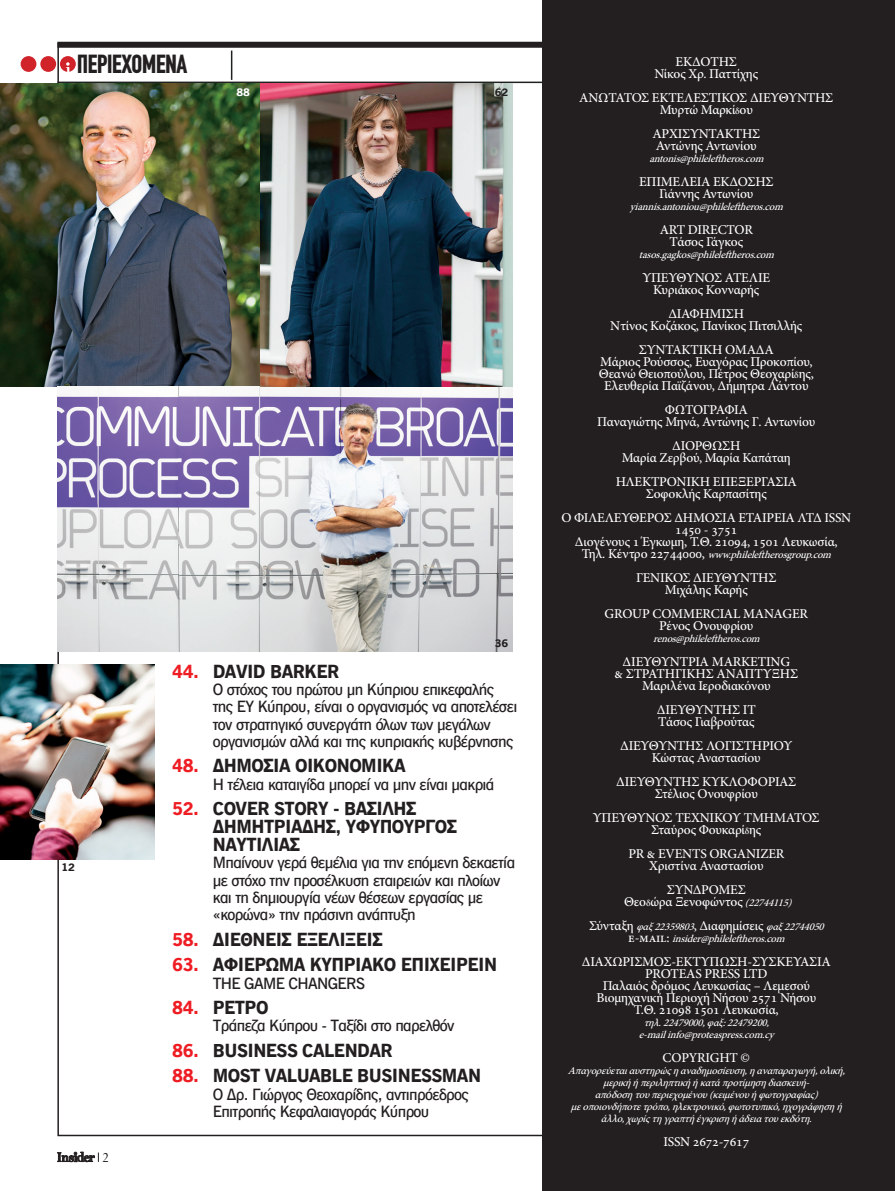
<style>
.page{position:relative;width:895px;height:1191px;background:#fff}
.page>*{position:absolute;margin:0;border:0;box-sizing:border-box;transform-origin:0 0}
.t1{font:700 25.8px "CF Din Condensed";letter-spacing:-.01em;color:#231f20}
.t2{font:700 18px/18px "C Dsans 05";letter-spacing:-.03em;color:#231f20}
.t3{font:500 15.75px/17.2px "C Dsans 03";letter-spacing:-.04em;color:#231f20}
.t4{font:15.3px "Perpetua";color:#231f20}
.t5{font:500 13.5px/12px "Minion Pro";letter-spacing:-.015em;color:#fff;text-align:center}
.t6{font:italic 500 10.5px/12px "Minion Pro";letter-spacing:-.03em;color:#fff;text-align:center}
.t7{font:700 10.5px "C Dsans 05";color:#231f20;scale:1.07 1}
.t8{font:700 10.5px "C Dsans 05";color:#fff;scale:1.07 1}
.s1{font-size:9px}
.s2{font-style:normal;font-size:13.5px}
.s3{font-style:italic;font-size:10.5px}
.s4{color:#ee1d23}
</style>
<div class="page">
<svg style="left:57px;top:1152px;width:42px;height:10px"></svg>
<hr style="left:57px;top:82px;width:485px;height:1px;background:#1f2020">
<div style="left:57px;top:42px;width:485px;height:6px;background:#231f20"></div>
<div style="left:21px;top:56px;width:15px;height:16px;background:#d1232a;border-radius:50%"></div>
<div style="left:40px;top:56px;width:16px;height:16px;background:#d1232a;border-radius:50%"></div>
<svg style="left:60px;top:56px;width:16px;height:16px"></svg>
<svg style="left:231px;top:51px;width:1px;height:29px"></svg>
<img style="left:0;top:83px;width:512px;height:303px">
<div style="left:542px;top:0;width:352px;height:1191px;background:#231f20"></div>
<img style="left:57px;top:386px;width:455px;height:265px">
<img style="left:0;top:664px;width:154px;height:195px">
<p class="t1" style="left:77px;top:55px;width:112px">ΠΕΡΙΕΧΟΜΕΝΑ</p>
<p class="t5" style="left:654px;top:57px;width:105px">ΕΚΔΟΤΗΣ<br>Νίκος Χρ. Παττίχης</p>
<p class="t5" style="left:579px;top:93px;width:255px">ΑΝΩΤΑΤΟΣ ΕΚΤΕΛΕΣΤΙΚΟΣ ΔΙΕΥΘΥΝΤΗΣ<br>Μυρτώ Μαρκί<span class="s1">δ</span>ου</p>
<p class="t5" style="left:652px;top:129px;width:109px;text-align:left">ΑΡΧΙΣΥΝΤΑΚΤΗΣ<br>Αντώνης Αντωνίου</p>
<p class="t6" style="left:649px;top:153px;width:119px">antonis@phileleftheros.com</p>
<p class="t5" style="left:639px;top:177px;width:136px">ΕΠΙΜΕΛΕΙΑ ΕΚΔΟΣΗΣ<br>Γιάννης Αντωνίου</p>
<p class="t6" style="left:630px;top:201px;width:157px">yiannis.antoniou@phileleftheros.com</p>
<p class="t5" style="left:659px;top:225px;width:95px">ΑRT DIRECTOR<br>Tάσος Γάγκος</p>
<p class="t6" style="left:639px;top:249px;width:139px">tasos.gagkos@phileleftheros.com</p>
<p class="t5" style="left:642px;top:273px;width:129px">ΥΠΕΥΘΥΝΟΣ ΑΤΕΛΙΕ<br>Κυριάκος Κονναρής</p>
<p class="t5" style="left:610px;top:309px;width:193px">ΔΙΑΦΗΜΙΣΗ<br>Nτίνος Κοζάκος, Πανίκος Πιτσιλλής</p>
<p class="t5" style="left:598px;top:345px;width:216px">ΣΥΝΤΑΚΤΙΚΗ ΟΜΑΔΑ<br>Μάριος Ρούσσος, Ευαγόρας Προκοπίου,<br>Θεανώ Θειοπούλου, Πέτρος Θεοχαρί<span class="s1">δ</span>ης,<br>Ελευθερία Παϊζάνου, Δήμητρα Λάντου</p>
<p class="t5" style="left:597px;top:405px;width:220px">ΦΩΤΟΓΡΑΦΙΑ<br>Παναγιώτης Μηνά, Αντώνης Γ. Αντωνίου</p>
<p class="t5" style="left:621px;top:441px;width:171px">ΔΙΟΡΘΩΣΗ<br>Μαρία Ζερβού, Μαρία Καπάταη</p>
<p class="t5" style="left:615px;top:477px;width:183px">ΗΛΕΚΤΡΟΝΙΚΗ ΕΠΕΞΕΡΓΑΣΙΑ<br>Σοφοκλής Καρπασίτης</p>
<p class="t5" style="left:561px;top:513px;width:291px">Ο ΦΙΛΕΛΕΥΘΕΡΟΣ ΔΗΜΟΣΙΑ ΕΤΑΙΡEΙΑ ΛΤΔ ISSN<br>1450 - 3751<br>Διογένους 1 Έγκωμη, Τ.Θ. 21094, 1501 Λευκωσία,</p>
<p class="t6" style="left:581px;top:549px;width:254px"><span class="s2">Τ η λ . Κ έ ν τ ρ ο 2 2 7 4 4 0 0 0 ,</span> www.phileleftherosgroup.com</p>
<p class="t5" style="left:636px;top:573px;width:142px">ΓΕΝΙΚΟΣ ΔΙΕΥΘΥΝΤΗΣ<br>Mιχάλης Καρής</p>
<p class="t5" style="left:604px;top:609px;width:205px">GROUP COMMERCIAL MANAGER<br>Ρένος Ονουφρίου</p>
<p class="t6" style="left:653px;top:633px;width:111px">renos@phileleftheros.com</p>
<p class="t5" style="left:614px;top:657px;width:185px">ΔΙΕΥΘΥΝΤΡΙΑ MARKETING<br>&amp; ΣΤΡΑΤΗΓΙΚΗΣ ΑΝΑΠΤΥΞΗΣ<br>Μαριλένα Ιεροδιακόνου</p>
<p class="t5" style="left:657px;top:705px;width:100px;text-align:left">ΔΙΕΥΘΥΝΤΗΣ IT<br>Tάσος Γιαβρούτας</p>
<p class="t5" style="left:620px;top:741px;width:174px">ΔΙΕΥΘΥΝΤΗΣ ΛΟΓΙΣΤΗΡΙΟΥ<br>Κώστας Αναστασίου</p>
<p class="t5" style="left:616px;top:777px;width:182px">ΔΙΕΥΘΥΝΤΗΣ ΚΥΚΛΟΦΟΡΙΑΣ<br>Στέλιος Ονουφρίου</p>
<p class="t5" style="left:593px;top:813px;width:228px">ΥΠΕΥΘΥΝΟΣ ΤΕΧΝΙΚΟΥ ΤΜΗΜΑΤΟΣ<br>Σταύρος Φουκαρί<span class="s1">δ</span>ης</p>
<p class="t5" style="left:628px;top:849px;width:157px">PR &amp; EVENTS ORGANIZER<br>Χριστίνα Αναστασίου</p>
<p class="t5" style="left:624px;top:885px;width:172px">ΣΥΝΔΡΟΜΕΣ<br>Θεο<span class="s1">δ</span>ώρα Ξενοφώντος <span class="s3">(22744115)</span></p>
<p class="t6" style="left:589px;top:921px;width:239px"><span class="s2">Σ ύ ν τ α ξ η</span> φαξ22359803<span class="s2">, Δ ι α φ η μ ί σ ε ι ς</span> φαξ22744050 <span class="s2">e - m a i l :</span> insider@phileleftheros.com</p>
<p class="t5" style="left:582px;top:957px;width:250px">ΔΙΑΧΩΡΙΣΜΟΣ-ΕΚΤΥΠΩΣΗ-ΣΥΣΚΕΥΑΣΙΑ<br>PROTEAS PRESS LTD<br>Παλαιός δρόμος Λευκωσίας – Λεμεσού<br>Βιομηχανική Περιοχή Νήσου 2571 Νήσου<br>Τ.Θ. 21098 1501 Λευκωσία,</p>
<p class="t6" style="left:639px;top:1017px;width:136px">τηλ.22479000,φαξ:22479200, e-mailinfo@proteaspress.com.cy</p>
<p class="t5" style="left:662px;top:1053px;width:89px">COPYRIGHT ©</p>
<p class="t6" style="left:567px;top:1065px;width:281px">Aπαγορεύεταιαυστηρώςηαναδημοσίευση,ηαναπαραγωγή,ολική, μερικήήπεριληπτικήήκατάπροτίμησηδιασκευή&shy;απόδοσητουπεριεχομένου(κειμένουήφωτογραφίας) μεοποιονδήποτετρόπο,ηλεκτρονικό,φωτοτυπικό,ηχογράφησηή άλλο,χωρίςτηγραπτήέγκρισηήάδειατουεκδότη.</p>
<p class="t5" style="left:663px;top:1137px;width:87px">ISSN 2672-7617</p>
<p class="t8" style="left:236px;top:88px;width:14px">88</p>
<p class="t7" style="left:495px;top:88px;width:14px">62</p>
<p class="t7" style="left:495px;top:639px;width:14px">36</p>
<p class="t2" style="left:172px;top:664px;width:169px"><span class="s4">44.</span> DAVID BARKER</p>
<p class="t3" style="left:213px;top:682px;width:306px">Ο στόχος του πρώτου μη Κύπριου επικεφαλής της ΕΥ Κύπρου, είναι ο οργανισμός να αποτελέσει τον στρατηγικό συνεργάτη όλων των μεγάλων οργανισμών αλλά και της κυπριακής κυβέρνησης</p>
<p class="t2" style="left:172px;top:759px;width:235px"><span class="s4">48.</span> ∆ΗΜΟΣΙΑ ΟΙΚΟΝΟΜΙΚΑ</p>
<p class="t3" style="left:213px;top:777px;width:283px">Η τέλεια καταιγίδα μπορεί να μην είναι μακριά</p>
<p class="t2" style="left:213px;top:801px;width:246px;text-indent:-40px"><span class="s4">52.</span> COVER STORY - ΒΑΣΙΛΗΣ ∆ΗΜΗΤΡΙΑ∆ΗΣ, ΥΦΥΠΟΥΡΓΟΣ<br>ΝΑΥΤΙΛΙΑΣ</p>
<p class="t3" style="left:213px;top:856px;width:304px">Μπαίνουν γερά θεμέλια για την επόμενη δεκαετία με στόχο την προσέλκυση εταιρειών και πλοίων και τη δημιουργία νέων θέσεων εργασίας με «κορώνα» την πράσινη ανάπτυξη</p>
<p class="t2" style="left:172px;top:932px;width:212px"><span class="s4">58.</span> ∆ΙΕΘΝΕΙΣ ΕΞΕΛΙΞΕΙΣ</p>
<p class="t2" style="left:172px;top:957px;width:326px"><span class="s4">63.</span> ΑΦΙΕΡΩΜΑ ΚΥΠΡΙΑΚΟ ΕΠΙΧΕΙΡΕΙΝ</p>
<p class="t3" style="left:213px;top:976px;width:154px">THE GAME CHANGERS</p>
<p class="t2" style="left:172px;top:1000px;width:98px"><span class="s4">84.</span> ΡETΡO</p>
<p class="t3" style="left:213px;top:1018px;width:243px">Τράπεζα Κύπρου - Ταξίδι στο παρελθόν</p>
<p class="t2" style="left:172px;top:1043px;width:222px"><span class="s4">86.</span> BUSINESS CALENDAR</p>
<p class="t2" style="left:172px;top:1068px;width:310px"><span class="s4">88.</span> MOST VALUABLE BUSINESSMAN</p>
<p class="t3" style="left:213px;top:1087px;width:258px">Ο ∆ρ. Γιώργος Θεοχαρίδης, αντιπρόεδρος<br>Επιτροπής Κεφαλαιαγοράς Κύπρου</p>
<p class="t7" style="left:62px;top:863px;width:14px">12</p>
<p class="t4" style="left:102px;top:1149px;width:9px">2</p>
</div>
